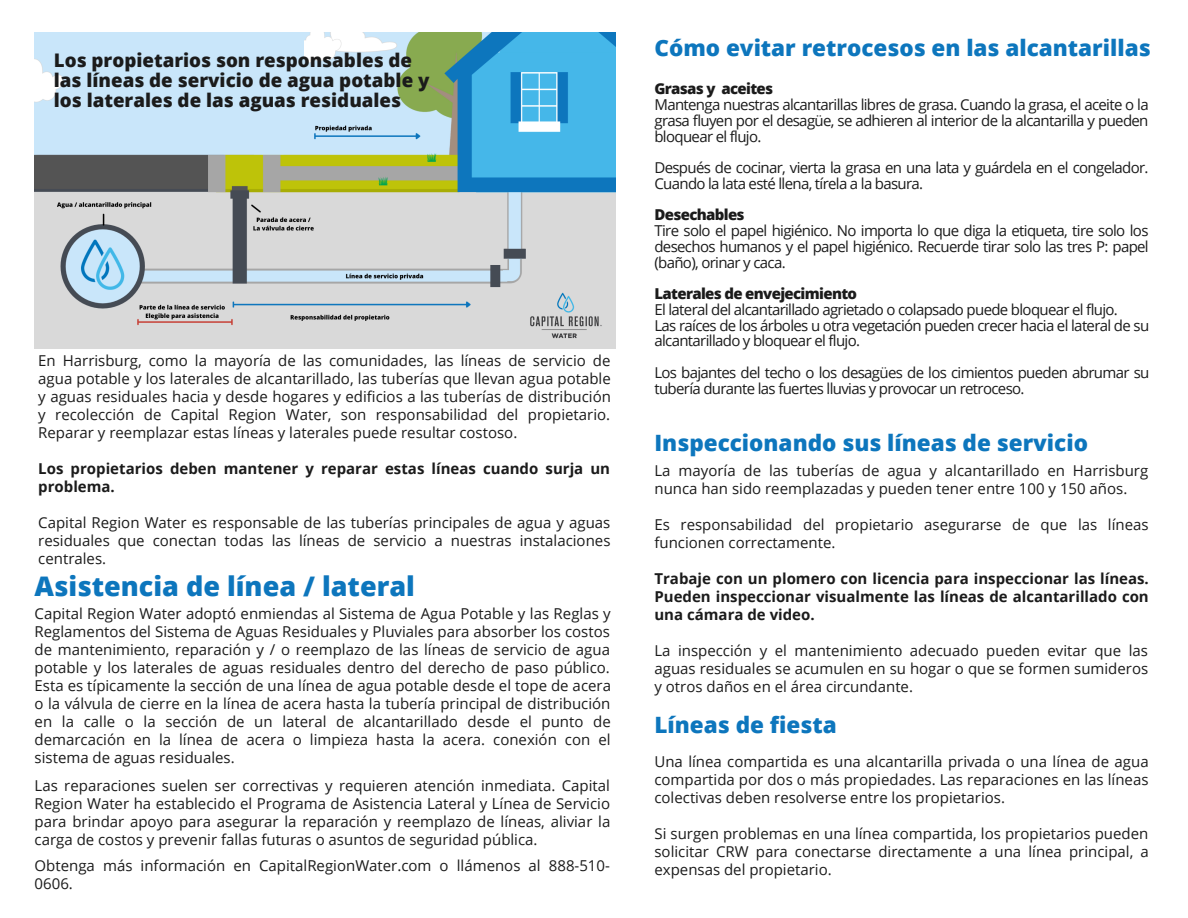
<style>
.page{position:relative;width:1188px;height:918px;background:#fff}
.page>*{position:absolute;margin:0;border:0;box-sizing:border-box;transform-origin:0 0}
.t1{font:800 27px "Open Sans";color:#0d76bd}
.t2{font:800 22.5px "Open Sans";color:#0d76bd}
.t3{font:800 18.75px/20.2px "Open Sans";color:#1b1b1b}
.t4{font:15px/18px "Open Sans";color:#1b1b1b;text-align:justify}
.t5{font:15px/15.8px "Open Sans";letter-spacing:-.045em;color:#1b1b1b}
.t6{font:700 15px/18px "Open Sans";color:#1b1b1b}
.t7{font:800 15px "Open Sans";letter-spacing:-.045em;color:#1b1b1b}
.s1{font-weight:800}
</style>
<div class="page">
<img style="left:35px;top:33px;width:580px;height:316px">
<div style="left:65px;top:36px;width:238px;height:44px;background:#c9e6fa"></div>
<p class="t3" style="left:54px;top:49px;width:377px">Los propietarios son responsables de las líneas de servicio de agua potable y</p>
<p class="t3" style="left:54px;top:90px;width:349px">los laterales de las aguas residuales</p>
<p class="t4" style="left:38px;top:351px;width:574px">En Harrisburg, como la mayoría de las comunidades, las líneas de servicio de agua potable y los laterales de alcantarillado, las tuberías que llevan agua potable y aguas residuales hacia y desde hogares y edificios a las tuberías de distribución y recolección de Capital Region Water, son responsabilidad del propietario.<br>Reparar y reemplazar estas líneas y laterales puede resultar costoso.</p>
<p class="t6" style="left:38px;top:459px;width:573px">Los propietarios deben mantener y reparar estas líneas cuando surja un problema.</p>
<p class="t4" style="left:38px;top:513px;width:574px">Capital Region Water es responsable de las tuberías principales de agua y aguas residuales que conectan todas las líneas de servicio a nuestras instalaciones centrales.</p>
<p class="t1" style="left:35px;top:567px;width:382px">Asistencia de línea / lateral</p>
<p class="t4" style="left:35px;top:604px;width:578px">Capital Region Water adoptó enmiendas al Sistema de Agua Potable y las Reglas y</p>
<p class="t4" style="left:35px;top:622px;width:577px">Reglamentos del Sistema de Aguas Residuales y Pluviales para absorber los costos</p>
<p class="t4" style="left:35px;top:640px;width:578px">de mantenimiento, reparación y / o reemplazo de las líneas de servicio de agua potable y los laterales de aguas residuales dentro del derecho de paso público.<br>Esta es típicamente la sección de una línea de agua potable desde el tope de acera o la válvula de cierre en la línea de acera hasta la tubería principal de distribución en la calle o la sección de un lateral de alcantarillado desde el punto de demarcación en la línea de acera o limpieza hasta la acera. conexión con el sistema de aguas residuales.</p>
<p class="t4" style="left:35px;top:776px;width:577px">Las reparaciones suelen ser correctivas y requieren atención inmediata. Capital Region Water ha establecido el Programa de Asistencia Lateral y Línea de Servicio para brindar apoyo para asegurar la reparación y reemplazo de líneas, aliviar la</p>
<p class="t4" style="left:35px;top:826px;width:577px;line-height:25.8px">carga de costos y prevenir fallas futuras o asuntos de seguridad pública.<br>Obtenga más información en CapitalRegionWater.com o llámenos al 888-510-</p>
<p class="t4" style="left:35px;top:874px;width:40px">0606.</p>
<p class="t2" style="left:654px;top:32px;width:498px">Cómo evitar retrocesos en las alcantarillas</p>
<p class="t7" style="left:654px;top:78px;width:120px">Grasas y aceites</p>
<p class="t5" style="left:654px;top:96px;width:496px">Mantenga nuestras alcantarillas libres de grasa. Cuando la grasa, el aceite o la</p>
<p class="t5" style="left:654px;top:112px;width:496px">grasa fluyen por el desagüe, se adhieren al interior de la alcantarilla y pueden bloquear el flujo.</p>
<p class="t5" style="left:654px;top:159px;width:496px">Después de cocinar, vierta la grasa en una lata y guárdela en el congelador.<br>Cuando la lata esté llena, tírela a la basura.</p>
<p class="t5" style="left:654px;top:207px;width:496px"><span class="s1">Desechables<br></span>Tire solo el papel higiénico. No importa lo que diga la etiqueta, tire solo los</p>
<p class="t5" style="left:654px;top:238px;width:496px">desechos humanos y el papel higiénico. Recuerde tirar solo las tres P: papel</p>
<p class="t5" style="left:654px;top:254px;width:133px">(baño), orinar y caca.</p>
<p class="t5" style="left:654px;top:285px;width:465px"><span class="s1">Laterales de envejecimiento<br></span>El lateral del alcantarillado agrietado o colapsado puede bloquear el flujo.</p>
<p class="t5" style="left:654px;top:317px;width:496px">Las raíces de los árboles u otra vegetación pueden crecer hacia el lateral de su alcantarillado y bloquear el flujo.</p>
<p class="t5" style="left:654px;top:364px;width:496px">Los bajantes del techo o los desagües de los cimientos pueden abrumar su</p>
<p class="t5" style="left:654px;top:380px;width:372px">tubería durante las fuertes lluvias y provocar un retroceso.</p>
<p class="t2" style="left:654px;top:427px;width:435px">Inspeccionando sus líneas de servicio</p>
<p class="t4" style="left:654px;top:461px;width:495px">La mayoría de las tuberías de agua y alcantarillado en Harrisburg</p>
<p class="t4" style="left:654px;top:479px;width:474px">nunca han sido reemplazadas y pueden tener entre 100 y 150 años.</p>
<p class="t4" style="left:654px;top:515px;width:496px">Es responsabilidad del propietario asegurarse de que las líneas funcionen correctamente.</p>
<p class="t6" style="left:654px;top:569px;width:496px;text-align:justify">Trabaje con un plomero con licencia para inspeccionar las líneas.<br>Pueden inspeccionar visualmente las líneas de alcantarillado con una cámara de video.</p>
<p class="t4" style="left:654px;top:641px;width:495px">La inspección y el mantenimiento adecuado pueden evitar que las aguas residuales se acumulen en su hogar o que se formen sumideros y otros daños en el área circundante.</p>
<p class="t2" style="left:654px;top:709px;width:184px">Líneas de fiesta</p>
<p class="t4" style="left:654px;top:753px;width:496px">Una línea compartida es una alcantarilla privada o una línea de agua compartida por dos o más propiedades. Las reparaciones en las líneas colectivas deben resolverse entre los propietarios.</p>
<p class="t4" style="left:654px;top:825px;width:495px">Si surgen problemas en una línea compartida, los propietarios pueden</p>
<p class="t4" style="left:654px;top:843px;width:496px">solicitar CRW para conectarse directamente a una línea principal, a</p>
<p class="t4" style="left:654px;top:861px;width:179px">expensas del propietario.</p>
</div>
